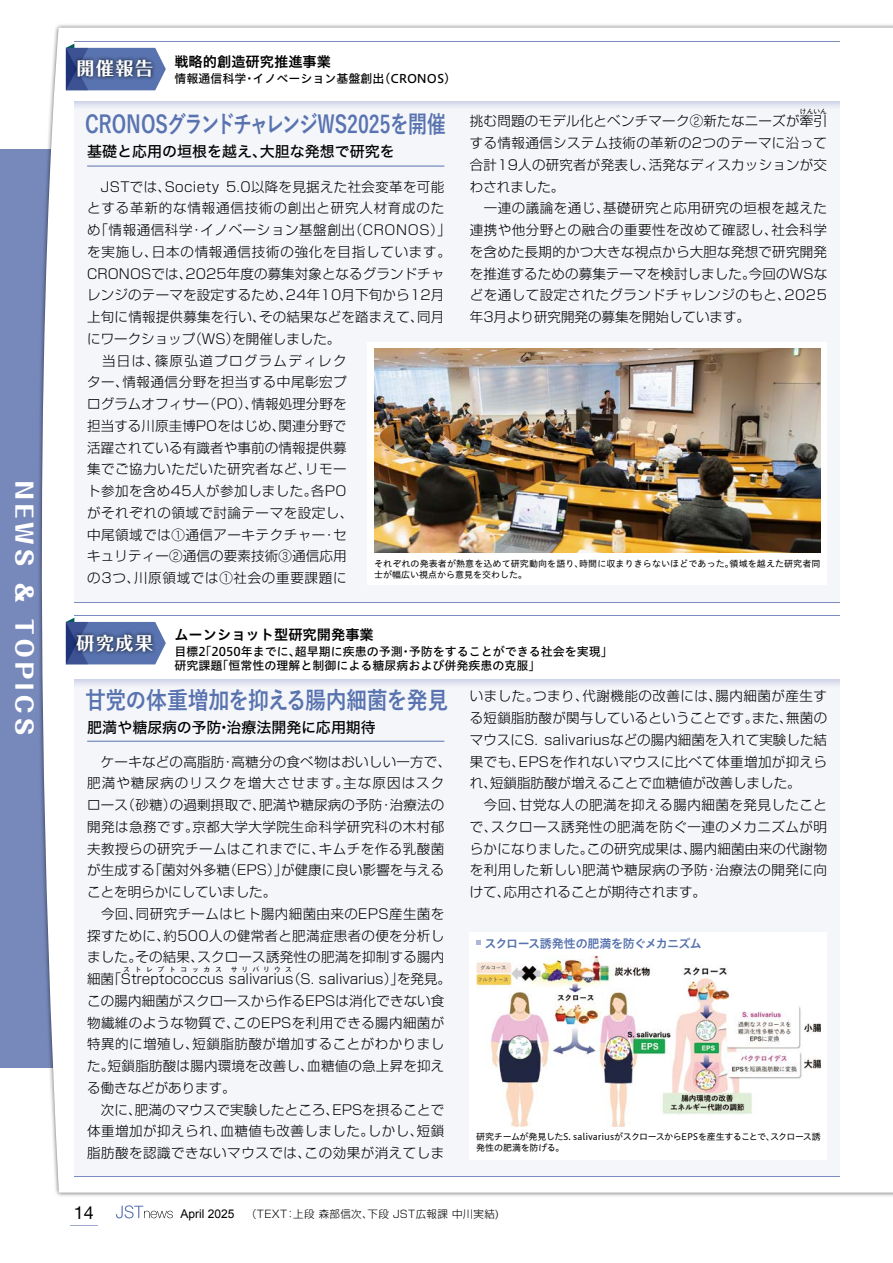
<style>
.page{position:relative;width:893px;height:1263px;background:#fff}
.page>*{position:absolute;margin:0;border:0;box-sizing:border-box;transform-origin:0 0}
.t1{font:700 24px "Yu Go Pr 6 N";letter-spacing:-.025em;color:#5873af;scale:.79 1}
.t2{font:700 24px "Yu Go Pr 6 N";letter-spacing:-.025em;color:#5873af;scale:.87 1}
.t3{font:800 22.5px "Folk Pro";letter-spacing:.2em;color:#fff}
.t4{font:700 18px "Folk Pro";letter-spacing:.09em;color:#fff}
.t5{font:18px "Helvetica Neue";color:#000}
.t6{font:15px "Hira Kaku Std W5";color:#000}
.t7{font:14.25px "Hiragino UD Sans Std W6";color:#000}
.t8{font:300 13.5px/21.8px "Shin Go Pro";letter-spacing:.025em;color:#000}
.t9{font:12px/14.2px "Hiragino UD Sans Std W5";color:#000}
.t10{font:12px "Hiragino UD Sans Std W6";letter-spacing:-.035em;color:#5873af}
.t11{font:300 10.5px "Shin Go Pro";letter-spacing:.03em;color:#000}
.t12{font:9px/11.2px "Hiragino UD Sans Std W4";color:#000}
.t13{font:9px/11.2px "Hiragino UD Sans Std W4";letter-spacing:-.03em;color:#000}
.t14{font:9px "Hiragino UD Sans Std W4";letter-spacing:-.07em;color:#000}
.t15{font:300 6.75px "Shin Go Pro";letter-spacing:.655em;color:#000}
.t16{font:300 6.75px "Shin Go Pro";letter-spacing:.7em;color:#000}
.s1{font-family:"Arial";font-weight:400;font-size:12px}
</style>
<div class="page">
<div style="left:0;top:149px;width:60px;height:918px;background:#78b"></div>
<svg style="left:23px;top:112px;width:37px;height:1080px"></svg>
<hr style="left:74px;top:41px;width:766px;height:1px;background:#7c8cbe">
<svg style="left:50px;top:27px;width:116px;height:85px"></svg>
<hr style="left:74px;top:615px;width:766px;height:1px;background:#7c8cbe">
<svg style="left:26px;top:601px;width:140px;height:85px"></svg>
<div style="left:74px;top:101px;width:766px;height:502px;background:#f5f6fa"></div>
<svg style="left:74px;top:101px;width:766px;height:6px;fill:#dddfee"></svg>
<div style="left:74px;top:679px;width:766px;height:498px;background:#f5f6fa"></div>
<svg style="left:74px;top:679px;width:766px;height:6px;fill:#dbdeed"></svg>
<hr style="left:74px;top:602px;width:766px;height:1px;background:#7c8cbe">
<hr style="left:74px;top:1176px;width:766px;height:1px;background:#7c8cbe">
<div style="left:72px;top:630px;width:85px;height:26px;background:#000;opacity:.55"></div>
<hr style="left:87px;top:741px;width:357px;height:1px;background:#5873af">
<div style="left:470px;top:932px;width:357px;height:228px;background:#fff"></div>
<svg style="left:476px;top:941px;width:4px;height:4px"></svg>
<img style="left:476px;top:955px;width:345px;height:171px">
<div style="left:73px;top:55px;width:84px;height:27px;background:#000;opacity:.55"></div>
<hr style="left:87px;top:166px;width:357px;height:1px;background:#5873af">
<div style="left:368px;top:342px;width:459px;height:243px;background:#fff"></div>
<img style="left:374px;top:349px;width:447px;height:204px">
<svg style="left:70px;top:1225px;width:28px;height:1px"></svg>
<svg style="left:116px;top:1205px;width:57px;height:13px"></svg>
<h2 class="t3" style="left:43px;top:481px;width:255px;rotate:90deg">NEWS &amp; TOPICS</h2>
<p class="t7" style="left:174px;top:51px;width:158px">戦略的創造研究推進事業</p>
<p class="t9" style="left:174px;top:70px;width:283px">情報通信科学・イノベーション基盤創出（CRONOS）</p>
<h1 class="t1" style="left:85px;top:111px;width:458px">CRONOSグランドチャレンジWS2025を開催</h1>
<p class="t6" style="left:87px;top:140px;width:309px">基礎と応用の垣根を越え、大胆な発想で研究を</p>
<h3 class="t4" style="left:76px;top:53px;width:78px">開催報告</h3>
<p class="t15" style="left:800px;top:105px;width:29px">けんいん</p>
<p class="t8" style="left:470px;top:130px;width:359px">する情報通信システム技術の革新の2つのテーマに沿って合計19人の研究者が発表し、活発なディスカッションが交わされました。<br>　一連の議論を通じ、基礎研究と応用研究の垣根を越えた連携や他分野との融合の重要性を改めて確認し、社会科学を含めた長期的かつ大きな視点から大胆な発想で研究開発を推進するための募集テーマを検討しました。今回のWSなどを通して設定されたグランドチャレンジのもと、2025年3月より研究開発の募集を開始しています。</p>
<p class="t8" style="left:470px;top:109px;width:359px">挑む問題のモデル化とベンチマーク②新たなニーズが牽引</p>
<p class="t8" style="left:87px;top:174px;width:365px">　JSTでは、Society 5.0以降を見据えた社会変革を可能とする革新的な情報通信技術の創出と研究人材育成のため「情報通信科学・イノベーション基盤創出（CRONOS）」を実施し、日本の情報通信技術の強化を目指しています。<br>CRONOSでは、2025年度の募集対象となるグランドチャレンジのテーマを設定するため、24年10月下旬から12月上旬に情報提供募集を行い、その結果などを踏まえて、同月にワークショップ（WS）を開催しました。<br>　当日は、篠原弘道プログラムディレク<br>ター、情報通信分野を担当する中尾彰宏プ<br>ログラムオフィサー（PO）、情報処理分野を<br>担当する川原圭博POをはじめ、関連分野で<br>活躍されている有識者や事前の情報提供募<br>集でご協力いただいた研究者など、リモー<br>ト参加を含め45人が参加しました。各PO<br>がそれぞれの領域で討論テーマを設定し、<br>中尾領域では①通信アーキテクチャー・セ<br>キュリティー②通信の要素技術③通信応用<br>の3つ、川原領域では①社会の重要課題に</p>
<p class="t12" style="left:374px;top:558px;width:448px">それぞれの発表者が熱意を込めて研究動向を語り、時間に収まりきらないほどであった。領域を越えた研究者同士が幅広い視点から意見を交わした。</p>
<h3 class="t4" style="left:76px;top:628px;width:78px">研究成果</h3>
<p class="t7" style="left:174px;top:623px;width:201px">ムーンショット型研究開発事業</p>
<p class="t9" style="left:174px;top:643px;width:440px">目標2「2050年までに、超早期に疾患の予測・予防をすることができる社会を実現」研究課題「恒常性の理解と制御による糖尿病および併発疾患の克服」</p>
<h1 class="t2" style="left:85px;top:686px;width:419px">甘党の体重増加を抑える腸内細菌を発見</h1>
<p class="t6" style="left:87px;top:715px;width:290px">肥満や糖尿病の予防・治療法開発に応用期待</p>
<p class="t8" style="left:87px;top:749px;width:365px">　ケーキなどの高脂肪・高糖分の食べ物はおいしい一方で、肥満や糖尿病のリスクを増大させます。主な原因はスクロース（砂糖）の過剰摂取で、肥満や糖尿病の予防・治療法の開発は急務です。京都大学大学院生命科学研究科の木村郁夫教授らの研究チームはこれまでに、キムチを作る乳酸菌が生成する「菌対外多糖（EPS）」が健康に良い影響を与えることを明らかにしていました。<br>　今回、同研究チームはヒト腸内細菌由来のEPS産生菌を探すために、約500人の健常者と肥満症患者の便を分析しました。その結果、スクロース誘発性の肥満を抑制する腸内細菌「Streptococcus salivarius（S. salivarius）」を発見。</p>
<p class="t16" style="left:123px;top:963px;width:100px">ストレプトコッカス</p>
<p class="t15" style="left:231px;top:963px;width:63px">サリバリウス</p>
<p class="t8" style="left:87px;top:988px;width:359px">この腸内細菌がスクロースから作るEPSは消化できない食物繊維のような物質で、このEPSを利用できる腸内細菌が特異的に増殖し、短鎖脂肪酸が増加することがわかりました。短鎖脂肪酸は腸内環境を改善し、血糖値の急上昇を抑える働きなどがあります。<br>　次に、肥満のマウスで実験したところ、EPSを摂ることで体重増加が抑えられ、血糖値も改善しました。しかし、短鎖脂肪酸を認識できないマウスでは、この効果が消えてしま</p>
<p class="t8" style="left:470px;top:684px;width:359px">いました。つまり、代謝機能の改善には、腸内細菌が産生する短鎖脂肪酸が関与しているということです。また、無菌のマウスにS. salivariusなどの腸内細菌を入れて実験した結果でも、EPSを作れないマウスに比べて体重増加が抑えられ、短鎖脂肪酸が増えることで血糖値が改善しました。<br>　今回、甘党な人の肥満を抑える腸内細菌を発見したことで、スクロース誘発性の肥満を防ぐ一連のメカニズムが明らかになりました。この研究成果は、腸内細菌由来の代謝物を利用した新しい肥満や糖尿病の予防・治療法の開発に向けて、応用されることが期待されます。</p>
<p class="t10" style="left:484px;top:934px;width:219px">スクロース誘発性の肥満を防ぐメカニズム</p>
<p class="t13" style="left:476px;top:1130px;width:346px">研究チームが発見したS. salivariusがスクロースからEPSを産生することで、スクロース誘発性の肥満を防げる。</p>
<p class="t14" style="left:476px;top:1143px;width:102px">キャプションが入ります。</p>
<h3 class="t5" style="left:74px;top:1199px;width:22px">14</h3>
<p class="t11" style="left:180px;top:1205px;width:320px"><span class="s1">April 2025</span> （TEXT：上段 森部信次、下段 JST広報課 中川実結)</p>
</div>
